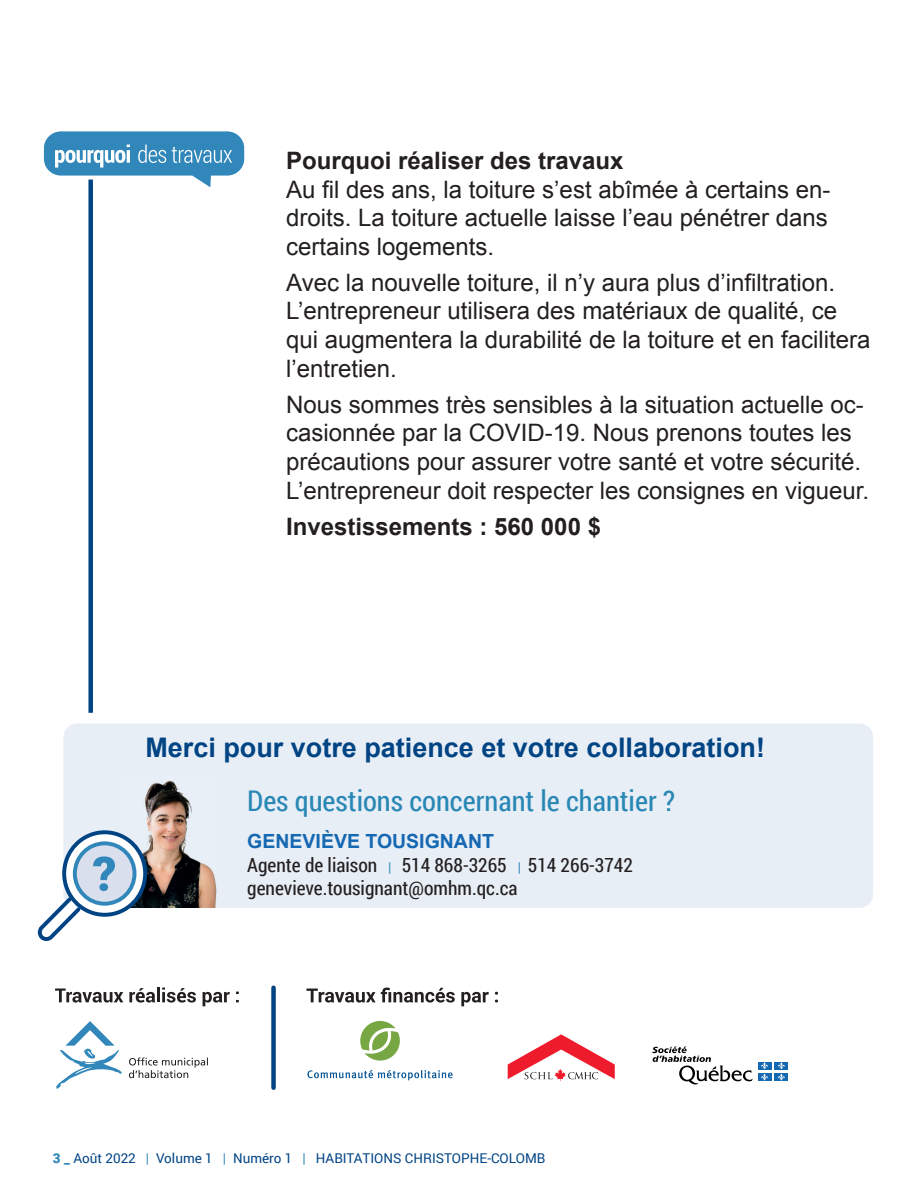
<style>
.page{position:relative;width:918px;height:1188px;background:#fff}
.page>*{position:absolute;margin:0;border:0;box-sizing:border-box;transform-origin:0 0}
.t1{font:28.5px "Roboto Condensed";color:#2887b4}
.t2{font:700 27px "Arial";color:#014484}
.t3{font:24px/28.8px "Arial";color:#231f20}
.t4{font:700 24px "Arial";color:#231f20}
.t5{font:19.5px "Roboto Condensed";color:#231f20}
.t6{font:700 19.5px "Arial";color:#1568b2}
.t7{font:13.5px "Roboto";color:#014484}
.s1{font-family:"Roboto";font-size:13.5px;color:#3287ba}
.s2{font-weight:900;color:#3287ba}
.s3{color:#3287ba}
</style>
<div class="page">
<svg style="left:55px;top:989px;width:68px;height:14px"></svg>
<svg style="left:129px;top:988px;width:26px;height:15px"></svg>
<hr style="left:157px;top:988px;width:3px;height:14px;background:#231f20">
<svg style="left:162px;top:988px;width:34px;height:15px"></svg>
<svg style="left:203px;top:992px;width:27px;height:14px"></svg>
<svg style="left:56px;top:1021px;width:66px;height:68px"></svg>
<svg style="left:129px;top:1057px;width:79px;height:21px"></svg>
<div style="left:271px;top:988px;width:5px;height:100px;background:#014484"></div>
<svg style="left:307px;top:988px;width:191px;height:18px"></svg>
<svg style="left:508px;top:1034px;width:107px;height:47px"></svg>
<svg style="left:652px;top:1047px;width:101px;height:38px"></svg>
<div style="left:758px;top:1062px;width:13px;height:8px;background:#1568b2"></div>
<div style="left:775px;top:1062px;width:13px;height:8px;background:#1568b2"></div>
<div style="left:758px;top:1073px;width:13px;height:8px;background:#1568b2"></div>
<svg style="left:761px;top:1062px;width:7px;height:19px"></svg>
<div style="left:775px;top:1073px;width:13px;height:8px;background:#1568b2"></div>
<svg style="left:778px;top:1062px;width:7px;height:19px"></svg>
<svg style="left:307px;top:1070px;width:146px;height:10px"></svg>
<svg style="left:360px;top:1021px;width:40px;height:40px"></svg>
<div style="left:64px;top:724px;width:809px;height:184px;background:#e8eef6;border-radius:13px"></div>
<img style="left:124px;top:780px;width:93px;height:128px">
<svg style="left:64px;top:832px;width:81px;height:83px;background:#c9d9e7"></svg>
<div style="left:62px;top:830px;width:85px;height:87px;border:4px solid #014484;border-radius:50%"></div>
<div style="left:75px;top:843px;width:60px;height:61px;background:#dadfed;border-radius:50%"></div>
<div style="left:73px;top:841px;width:63px;height:65px;border:4px solid #3287ba;border-radius:50%"></div>
<svg style="left:37px;top:895px;width:45px;height:46px"></svg>
<svg style="left:93px;top:856px;width:22px;height:35px"></svg>
<div style="left:88px;top:145px;width:5px;height:568px;background:#014484"></div>
<svg style="left:43px;top:131px;width:202px;height:67px"></svg>
<p class="t4" style="left:286px;top:144px;width:339px">Pourquoi réaliser des travaux</p>
<p class="t3" style="left:286px;top:175px;width:546px;text-align:justify">Au fil des ans, la toiture s’est abîmée à certains en&shy;droits. La toiture actuelle laisse l’eau pénétrer dans certains logements.</p>
<p class="t3" style="left:286px;top:268px;width:586px">Avec la nouvelle toiture, il n’y aura plus d’infiltration.<br>L’entrepreneur utilisera des matériaux de qualité, ce qui augmentera la durabilité de la toiture et en facilitera l’entretien.</p>
<p class="t3" style="left:286px;top:390px;width:585px">Nous sommes très sensibles à la situation actuelle oc&shy;casionnée par la COVID-19. Nous prenons toutes les précautions pour assurer votre santé et votre sécurité.<br>L’entrepreneur doit respecter les consignes en vigueur.</p>
<p class="t4" style="left:286px;top:510px;width:316px">Investissements : 560 000 $</p>
<p class="t2" style="left:145px;top:729px;width:621px">Merci pour votre patience et votre collaboration!</p>
<p class="t1" style="left:247px;top:781px;width:429px">Des questions concernant le chantier ?</p>
<p class="t6" style="left:247px;top:828px;width:248px">GENEVIÈVE TOUSIGNANT</p>
<p class="t5" style="left:247px;top:851px;width:387px">Agente de liaison <span class="s1">|</span> 514 868-3265 <span class="s1">|</span> 514 266-3742</p>
<p class="t5" style="left:247px;top:875px;width:272px">genevieve.tousignant@omhm.qc.ca</p>
<p class="t7" style="left:53px;top:1149px;width:494px"><span class="s2">3 _</span> Août 2022 <span class="s3">|</span> Volume 1 <span class="s3">|</span> Numéro 1 <span class="s3">|</span> HABITATIONS CHRISTOPHE-COLOMB</p>
</div>
